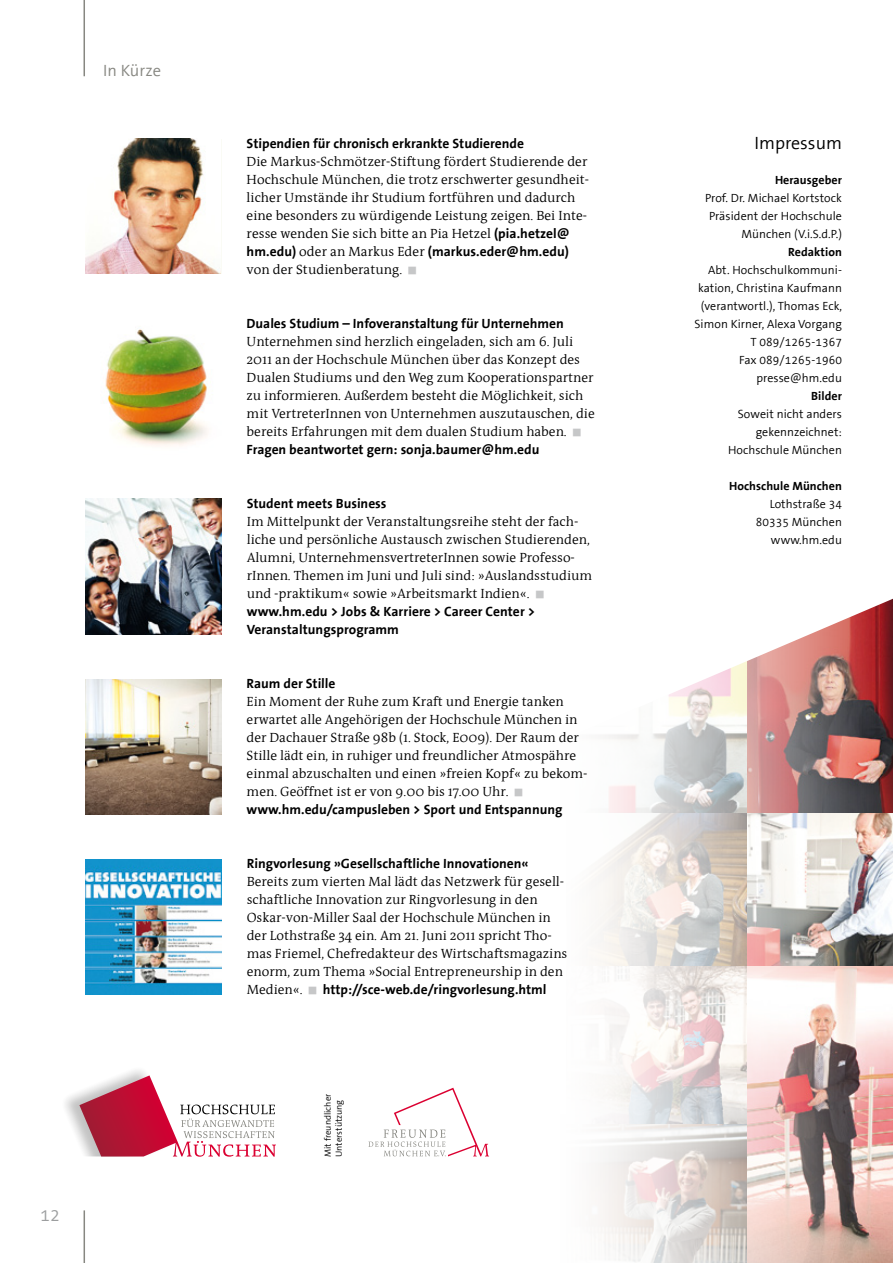
<style>
.page{position:relative;width:893px;height:1263px;background:#fff}
.page>*{position:absolute;margin:0;border:0;box-sizing:border-box;transform-origin:0 0}
.t1{font:18px "FHM The Sans";color:#000}
.t2{font:18px "FHM The Sans";color:#9c9e9f}
.t3{font:16.5px "FHM The Sans";letter-spacing:.01em;color:#878781}
.t4{font:13.5px/18px "FHM Antiqua";letter-spacing:.005em;color:#000}
.t5{font:700 13.5px "FHM Antiqua";letter-spacing:-.015em;color:#000}
.t6{font:12px/18px "FHM The Sans";letter-spacing:.005em;color:#000;text-align:right}
.t7{font:700 12px "FHM The Sans";letter-spacing:.005em;color:#000}
.t8{font:9px/10.8px "FHM The Sans";color:#000}
.s1{font-weight:700}
.s2{color:#c6c7c8}
</style>
<div class="page">
<img style="left:876px;top:974px;width:17px;height:289px">
<svg style="left:598px;top:974px;width:278px;height:289px"></svg>
<svg style="left:85px;top:498px;width:808px;height:476px"></svg>
<hr style="left:84px;top:0;width:1px;height:76px;background:#878781">
<img style="left:85px;top:498px;width:136px;height:136px">
<img style="left:105px;top:329px;width:102px;height:117px">
<img style="left:85px;top:139px;width:136px;height:135px">
<img style="left:85px;top:679px;width:136px;height:135px">
<img style="left:85px;top:859px;width:136px;height:135px">
<hr style="left:84px;top:1210px;width:1px;height:53px;background:#878781">
<svg style="left:65px;top:1070px;width:211px;height:87px"></svg>
<svg style="left:368px;top:1088px;width:121px;height:68px"></svg>
<p class="t3" style="left:103px;top:62px;width:60px">In Kürze</p>
<h1 class="t2" style="left:40px;top:1206px;width:21px">12</h1>
<p class="t5" style="left:247px;top:137px;width:279px">Stipendien für chronisch erkrankte Studierende</p>
<p class="t4" style="left:247px;top:153px;width:344px">Die Markus-Schmötzer-Stiftung fördert Studierende der Hochschule München, die trotz erschwerter gesundheit&shy;licher Umstände ihr Studium fortführen und dadurch eine besonders zu würdigende Leistung zeigen. Bei Inte&shy;resse wenden Sie sich bitte an Pia Hetzel <span class="s1">(pia.hetzel@ hm.edu)</span> oder an Markus Eder <span class="s1">(markus.eder@hm.edu) </span>von der Studienberatung. <span class="s2">■</span></p>
<p class="t5" style="left:247px;top:317px;width:319px">Duales Studium – Infoveranstaltung für Unternehmen</p>
<p class="t4" style="left:247px;top:333px;width:350px">Unternehmen sind herzlich eingeladen, sich am 6. Juli 2011 an der Hochschule München über das Konzept des Dualen Studiums und den Weg zum Kooperationspartner zu informieren. Außerdem besteht die Möglichkeit, sich mit VertreterInnen von Unternehmen auszutauschen, die bereits Erfahrungen mit dem dualen Studium haben. <span class="s2">■ </span><span class="s1">Fragen beantwortet gern: sonja.baumer@hm.edu</span></p>
<p class="t5" style="left:247px;top:497px;width:141px">Student meets Business</p>
<p class="t4" style="left:247px;top:513px;width:347px">Im Mittelpunkt der Veranstaltungsreihe steht der fach&shy;liche und persönliche Austausch zwischen Studierenden, Alumni, UnternehmensvertreterInnen sowie Professo&shy;rInnen. Themen im Juni und Juli sind: »Auslandsstudium und -praktikum« sowie »Arbeitsmarkt Indien«. <span class="s2">■ </span><span class="s1">www.hm.edu &gt; Jobs &amp; Karriere &gt; Career Center &gt; Veranstaltungsprogramm</span></p>
<p class="t5" style="left:247px;top:677px;width:91px">Raum der Stille</p>
<p class="t4" style="left:247px;top:693px;width:343px">Ein Moment der Ruhe zum Kraft und Energie tanken erwartet alle Angehörigen der Hochschule München in der Dachauer Straße 98b (1. Stock, E009). Der Raum der Stille lädt ein, in ruhiger und freundlicher Atmospähre einmal abzuschalten und einen »freien Kopf« zu bekom&shy;men. Geöffnet ist er von 9.00 bis 17.00 Uhr. <span class="s2">■ </span><span class="s1">www.hm.edu/campusleben &gt; Sport und Entspannung</span></p>
<p class="t5" style="left:247px;top:857px;width:284px">Ringvorlesung »Gesellschaftliche Innovationen«</p>
<p class="t4" style="left:247px;top:873px;width:322px">Bereits zum vierten Mal lädt das Netzwerk für gesell&shy;schaftliche Innovation zur Ringvorlesung in den Oskar-von-Miller Saal der Hochschule München in der Lothstraße 34 ein. Am 21. Juni 2011 spricht Tho&shy;mas Friemel, Chefredakteur des Wirtschaftsmagazins enorm, zum Thema »Social Entrepreneurship in den Medien«. <span class="s2">■</span> <span class="s1">http://sce-web.de/ringvorlesung.html</span></p>
<p class="t8" style="left:323px;top:1157px;width:65px;rotate:-90deg">Mit freundlicher<br>Unterstützung</p>
<h1 class="t1" style="left:754px;top:134px;width:89px">Impressum</h1>
<p class="t7" style="left:775px;top:174px;width:68px">Herausgeber</p>
<p class="t6" style="left:705px;top:190px;width:138px">Prof. Dr. Michael Kortstock<br>Präsident der Hochschule<br>München (V.i.S.d.P.)</p>
<p class="t7" style="left:788px;top:246px;width:55px">Redaktion</p>
<p class="t6" style="left:694px;top:262px;width:149px">Abt. Hochschulkommuni&shy;kation, Christina Kaufmann (verantwortl.), Thomas Eck,<br>Simon Kirner, Alexa Vorgang<br>T 089/1265-1367<br>Fax 089/1265-1960 presse@hm.edu</p>
<p class="t7" style="left:811px;top:390px;width:32px">Bilder</p>
<p class="t6" style="left:728px;top:406px;width:115px">Soweit nicht anders gekennzeichnet:<br>Hochschule München</p>
<p class="t7" style="left:729px;top:480px;width:114px">Hochschule München</p>
<p class="t6" style="left:756px;top:496px;width:88px">Lothstraße 34<br>80335 München www.hm.edu</p>
</div>
